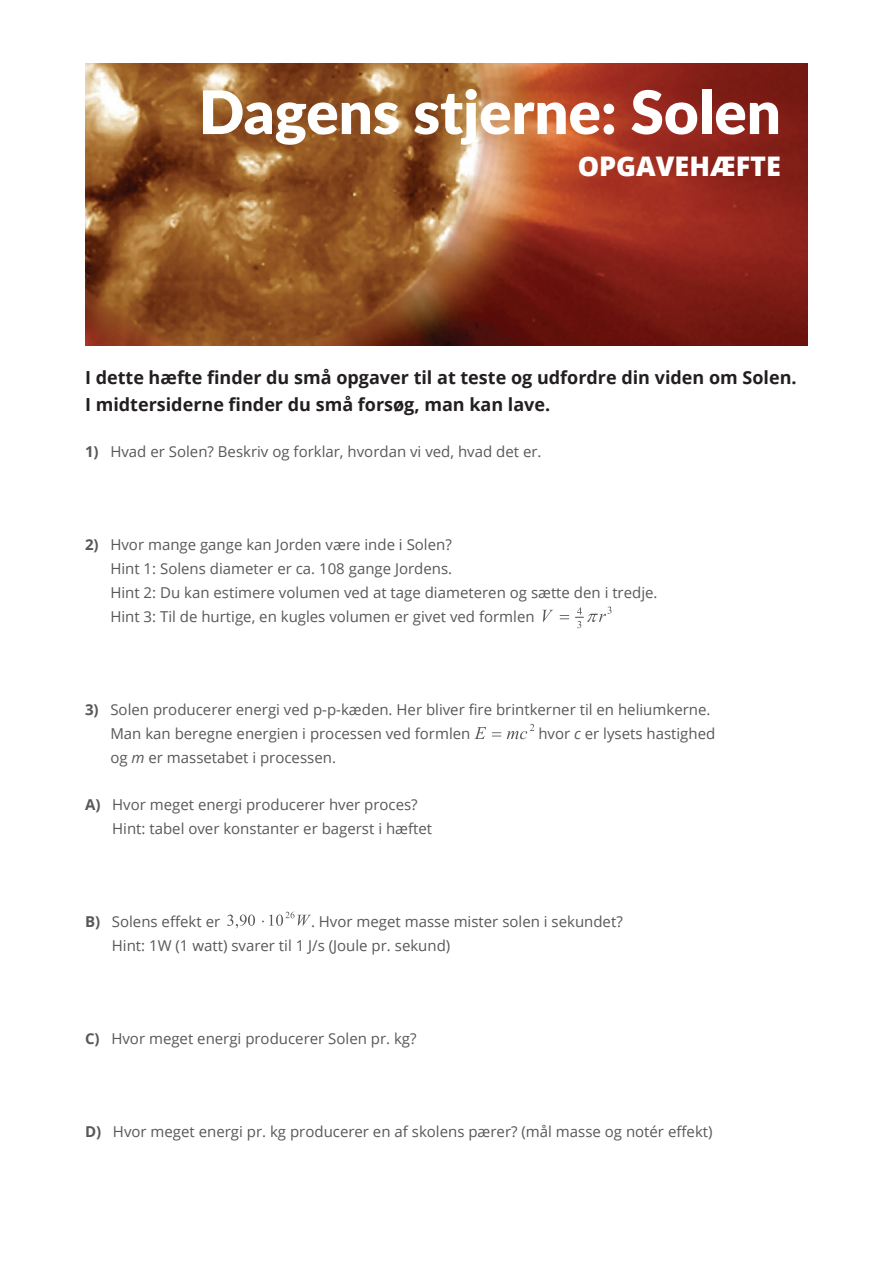
<style>
.page{position:relative;width:893px;height:1263px;background:#fff}
.page>*{position:absolute;margin:0;border:0;box-sizing:border-box;transform-origin:0 0}
.t1{font:900 60px "Lato";color:#fff}
.t2{font:800 27px "Open Sans";color:#fff}
.t3{font:700 18px/27px "Open Sans";color:#231f20}
.t4{font:15px/24px "Open Sans";color:#57585a}
.s1{font-weight:700}
.s2{font-style:italic}
</style>
<div class="page">
<img style="left:85px;top:64px;width:723px;height:281px">
<svg style="left:542px;top:610px;width:11px;height:12px"></svg>
<svg style="left:575px;top:606px;width:36px;height:22px"></svg>
<svg style="left:560px;top:615px;width:9px;height:4px"></svg>
<svg style="left:507px;top:724px;width:27px;height:15px"></svg>
<svg style="left:474px;top:727px;width:12px;height:12px"></svg>
<svg style="left:492px;top:732px;width:9px;height:5px"></svg>
<svg style="left:227px;top:914px;width:28px;height:14px"></svg>
<svg style="left:262px;top:912px;width:49px;height:14px"></svg>
<h1 class="t1" style="left:199px;top:67px;width:584px">Dagens stjerne: Solen</h1>
<h2 class="t2" style="left:578px;top:146px;width:205px">OPGAVEHÆFTE</h2>
<p class="t3" style="left:85px;top:363px;width:713px">I dette hæfte finder du små opgaver til at teste og udfordre din viden om Solen.<br>I midtersiderne finder du små forsøg, man kan lave.</p>
<p class="t4" style="left:85px;top:439px;width:458px"><span class="s1">1)</span> Hvad er Solen? Beskriv og forklar, hvordan vi ved, hvad det er.</p>
<p class="t4" style="left:110px;top:532px;width:549px;text-indent:-25px"><span class="s1">2)</span> Hvor mange gange kan Jorden være inde i Solen?<br>Hint 1: Solens diameter er ca. 108 gange Jordens.<br>Hint 2: Du kan estimere volumen ved at tage diameteren og sætte den i tredje.<br>Hint 3: Til de hurtige, en kugles volumen er givet ved formlen</p>
<p class="t4" style="left:110px;top:697px;width:602px;text-indent:-25px"><span class="s1">3)</span> Solen producerer energi ved p-p-kæden. Her bliver fire brintkerner til en heliumkerne.<br>Man kan beregne energien i processen ved formlen</p>
<p class="t4" style="left:538px;top:721px;width:178px">hvor <span class="s2">c</span> er lysets hastighed</p>
<p class="t4" style="left:110px;top:745px;width:227px">og <span class="s2">m</span> er massetabet i processen.</p>
<p class="t4" style="left:112px;top:792px;width:322px;text-indent:-27px"><span class="s1">A)</span> Hvor meget energi producerer hver proces?<br>Hint: tabel over konstanter er bagerst i hæftet</p>
<p class="t4" style="left:85px;top:909px;width:137px"><span class="s1">B)</span> Solens effekt er</p>
<p class="t4" style="left:112px;top:909px;width:512px;text-indent:199px">. Hvor meget masse mister solen i sekundet?<br>Hint: 1W (1 watt) svarer til 1 J/s (Joule pr. sekund)</p>
<p class="t4" style="left:85px;top:1026px;width:333px"><span class="s1">C)</span> Hvor meget energi producerer Solen pr. kg?</p>
<p class="t4" style="left:85px;top:1119px;width:629px"><span class="s1">D)</span> Hvor meget energi pr. kg producerer en af skolens pærer? (mål masse og notér effekt)</p>
</div>
